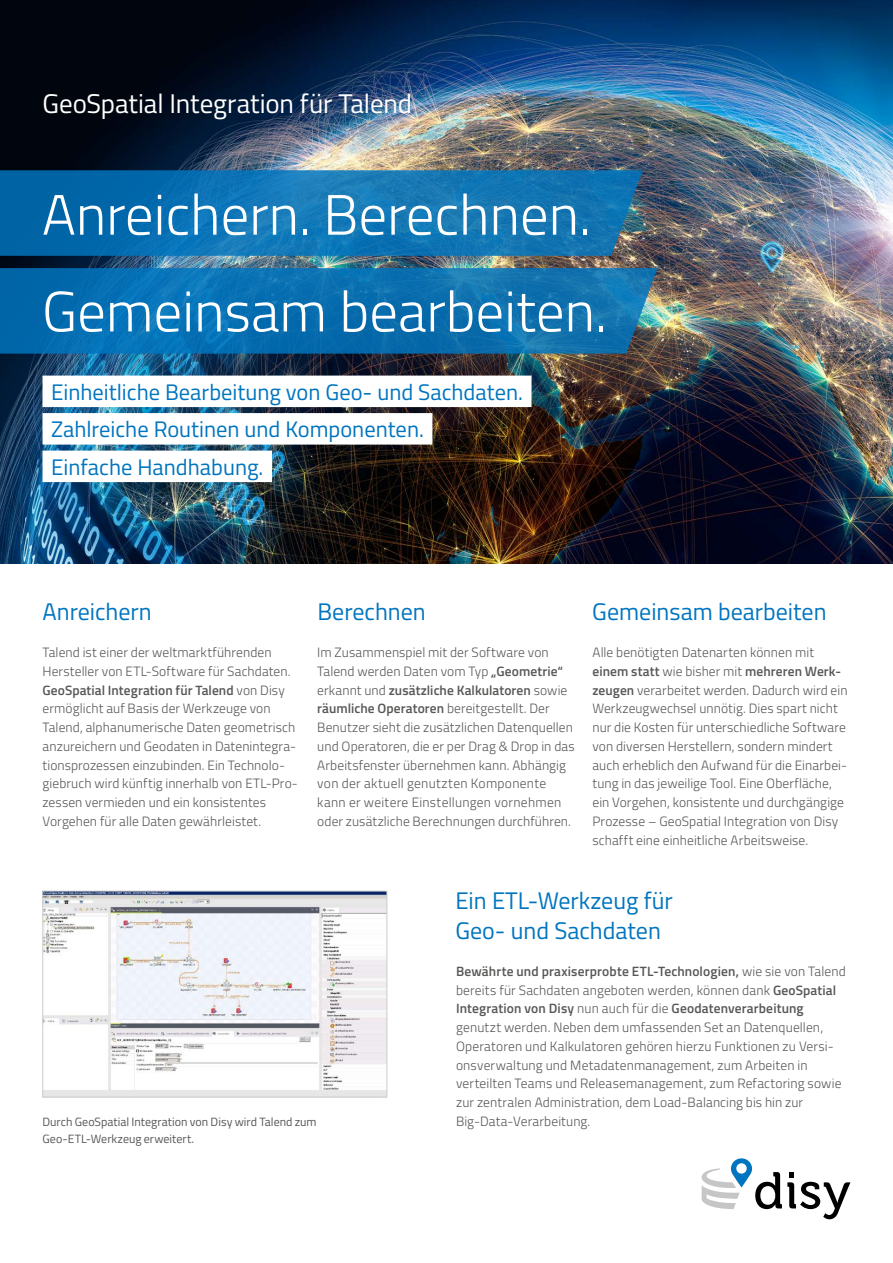
<style>
.page{position:relative;width:893px;height:1263px;background:#fff}
.page>*{position:absolute;margin:0;border:0;box-sizing:border-box;transform-origin:0 0}
.t1{font:300 57px/96.8px "Titillium Web";color:#fff}
.t2{font:27px "Titillium Web";letter-spacing:-.005em;color:#fff}
.t3{font:24px/30px "Titillium Web";color:#0075bf}
.t4{font:22.5px/37.5px "Titillium Web";color:#0075bf}
.t5{font:300 13.5px/18.8px "Titillium Web";letter-spacing:.01em;color:#575756}
.t6{font:12px/17.2px "Titillium Web";color:#575756}
.s1{font-weight:600}
</style>
<div class="page">
<svg style="left:702px;top:1158px;width:148px;height:61px"></svg>
<img style="left:0;top:0;width:893px;height:563px">
<div style="left:43px;top:376px;width:488px;height:31px;background:#fff"></div>
<div style="left:43px;top:413px;width:389px;height:32px;background:#fff"></div>
<div style="left:43px;top:451px;width:229px;height:31px;background:#fff"></div>
<svg style="left:0;top:170px;width:643px;height:86px;background:#1072b0"></svg>
<svg style="left:0;top:268px;width:658px;height:86px;background:#0b6fae"></svg>
<img style="left:45px;top:893px;width:340px;height:202px">
<div style="left:43px;top:891px;width:344px;height:206px;border:1px solid #cdcccc"></div>
<h2 class="t2" style="left:43px;top:84px;width:371px">GeoSpatial Integration für Talend</h2>
<h1 class="t1" style="left:42px;top:164px;width:566px">Anreichern. Berechnen.<br>Gemeinsam bearbeiten.</h1>
<h3 class="t4" style="left:51px;top:372px;width:473px">Einheitliche Bearbeitung von Geo- und Sachdaten.<br>Zahlreiche Routinen und Komponenten.<br>Einfache Handhabung.</h3>
<h3 class="t3" style="left:43px;top:595px;width:111px">Anreichern</h3>
<p class="t5" style="left:43px;top:642px;width:257px">Talend ist einer der weltmarktführenden Hersteller von ETL-Software für Sachdaten.<br><span class="s1">GeoSpatial Integration für Talend</span> von Disy ermöglicht auf Basis der Werkzeuge von Talend, alphanumerische Daten geometrisch anzureichern und Geodaten in Datenintegra&shy;tionsprozessen einzubinden. Ein Technolo&shy;giebruch wird künftig innerhalb von ETL-Pro&shy;zessen vermieden und ein konsistentes Vorgehen für alle Daten gewährleistet.</p>
<h3 class="t3" style="left:317px;top:595px;width:110px">Berechnen</h3>
<p class="t5" style="left:317px;top:642px;width:259px">Im Zusammenspiel mit der Software von Talend werden Daten vom Typ <span class="s1">„Geometrie“ </span>erkannt und <span class="s1">zusätzliche Kalkulatoren</span> sowie <span class="s1">räumliche Operatoren</span> bereitgestellt. Der Benutzer sieht die zusätzlichen Datenquellen und Operatoren, die er per Drag &amp; Drop in das Arbeitsfenster übernehmen kann. Abhängig von der aktuell genutzten Komponente kann er weitere Einstellungen vornehmen oder zusätzliche Berechnungen durchführen.</p>
<h3 class="t3" style="left:592px;top:595px;width:236px">Gemeinsam bearbeiten</h3>
<p class="t5" style="left:592px;top:642px;width:257px">Alle benötigten Datenarten können mit <span class="s1">einem statt</span> wie bisher mit <span class="s1">mehreren Werk&shy;zeugen</span> verarbeitet werden. Dadurch wird ein Werkzeugwechsel unnötig. Dies spart nicht nur die Kosten für unterschiedliche Software von diversen Herstellern, sondern mindert auch erheblich den Aufwand für die Einarbei&shy;tung in das jeweilige Tool. Eine Oberfläche, ein Vorgehen, konsistente und durchgängige Prozesse – GeoSpatial Integration von Disy schafft eine einheitliche Arbeitsweise.</p>
<p class="t6" style="left:43px;top:1112px;width:276px">Durch GeoSpatial Integration von Disy wird Talend zum<br>Geo-ETL-Werkzeug erweitert.</p>
<h3 class="t3" style="left:455px;top:885px;width:219px">Ein ETL-Werkzeug für<br>Geo- und Sachdaten</h3>
<p class="t5" style="left:456px;top:961px;width:391px"><span class="s1">Bewährte und praxiserprobte ETL-Technologien,</span> wie sie von Talend bereits für Sachdaten angeboten werden, können dank <span class="s1">GeoSpatial Integration von Disy</span> nun auch für die <span class="s1">Geodatenverarbeitung </span>genutzt werden. Neben dem umfassenden Set an Datenquellen, Operatoren und Kalkulatoren gehören hierzu Funktionen zu Versi&shy;onsverwaltung und Metadatenmanagement, zum Arbeiten in verteilten Teams und Releasemanagement, zum Refactoring sowie zur zentralen Administration, dem Load-Balancing bis hin zur Big-Data-Verarbeitung.</p>
</div>
